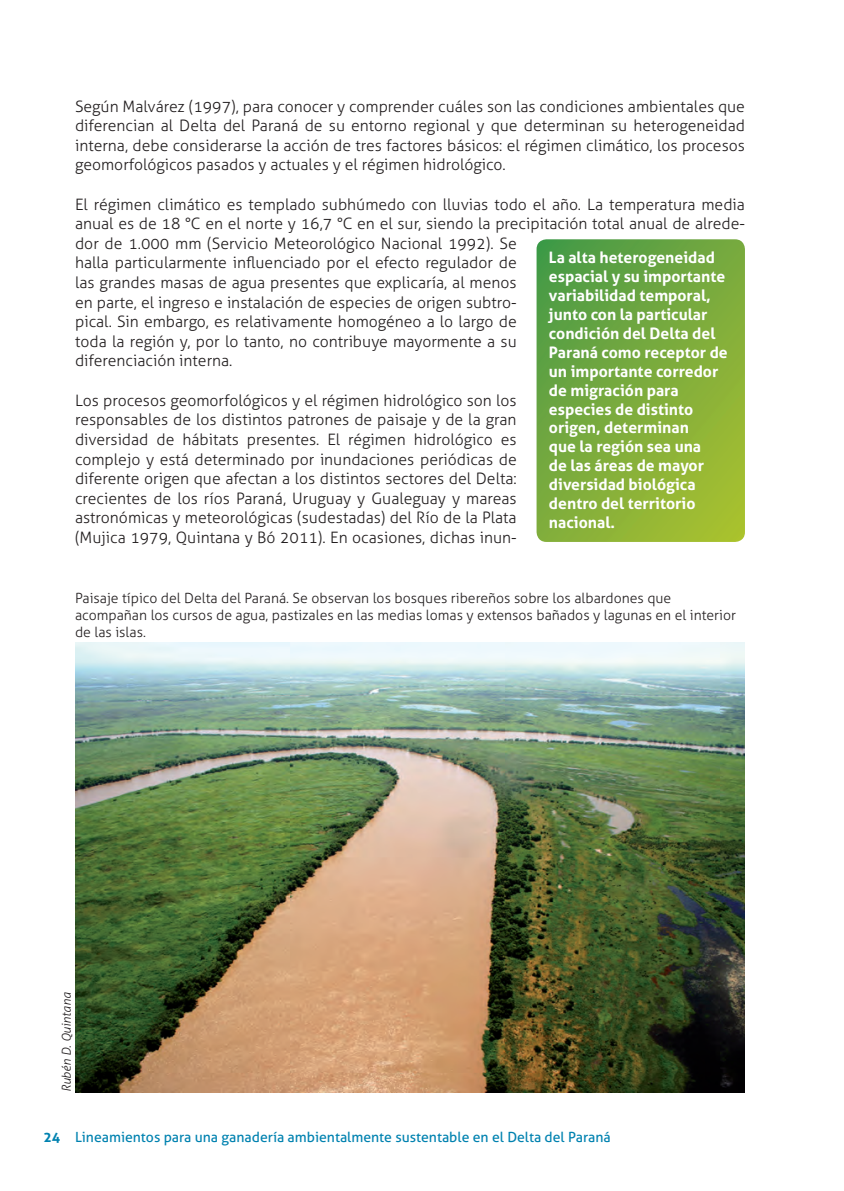
<style>
.page{position:relative;width:844px;height:1191px;background:#fff}
.page>*{position:absolute;margin:0;border:0;box-sizing:border-box;transform-origin:0 0}
.t1{font:300 15.75px/19.6px "Aller";color:#231f20;text-align:justify}
.t2{font:700 15.75px/18.9px "Aller";color:#fff}
.t3{font:300 14px/16.8px "Aller";color:#231f20}
.t4{font:14px "Aller";color:#0082b0}
.t5{font:italic 300 12.25px "Aller";letter-spacing:-.005em;color:#231f20}
.s1{font-weight:700}
</style>
<div class="page">
<img style="left:75px;top:642px;width:670px;height:450px">
<svg style="left:536px;top:239px;width:209px;height:303px;background:#7bac3d"></svg>
<p class="t1" style="left:75px;top:96px;width:671px">Según Malvárez (1997), para conocer y comprender cuáles son las condiciones ambientales que diferencian al Delta del Paraná de su entorno regional y que determinan su heterogeneidad interna, debe considerarse la acción de tres factores básicos: el régimen climático, los procesos geomorfológicos pasados y actuales y el régimen hidrológico.</p>
<p class="t1" style="left:75px;top:194px;width:671px;text-align:left">El régimen climático es templado subhúmedo con lluvias todo el año. La temperatura media anual es de 18 °C en el norte y 16,7 °C en el sur, siendo la precipitación total anual de alrede&shy;dor de 1.000 mm (Servicio Meteorológico Nacional 1992). Se<br>halla particularmente influenciado por el efecto regulador de<br>las grandes masas de agua presentes que explicaría, al menos<br>en parte, el ingreso e instalación de especies de origen subtro-<br>pical. Sin embargo, es relativamente homogéneo a lo largo de<br>toda la región y, por lo tanto, no contribuye mayormente a su<br>diferenciación interna.</p>
<p class="t1" style="left:75px;top:390px;width:443px">Los procesos geomorfológicos y el régimen hidrológico son los responsables de los distintos patrones de paisaje y de la gran diversidad de hábitats presentes. El régimen hidrológico es complejo y está determinado por inundaciones periódicas de diferente origen que afectan a los distintos sectores del Delta: crecientes de los ríos Paraná, Uruguay y Gualeguay y mareas astronómicas y meteorológicas (sudestadas) del Río de la Plata (Mujica 1979, Quintana y Bó 2011). En ocasiones, dichas inun-</p>
<p class="t2" style="left:549px;top:248px;width:180px">La alta heterogeneidad espacial y su importante variabilidad temporal, junto con la particular condición del Delta del<br>Paraná como receptor de un importante corredor de migración para especies de distinto origen, determinan<br>que la región sea una<br>de las áreas de mayor diversidad biológica dentro del territorio nacional.</p>
<p class="t3" style="left:75px;top:590px;width:662px">Paisaje típico del Delta del Paraná. Se observan los bosques ribereños sobre los albardones que acompañan los cursos de agua, pastizales en las medias lomas y extensos bañados y lagunas en el interior de las islas.</p>
<p class="t5" style="left:59px;top:1092px;width:101px;rotate:-90deg">Rubén D. Quintana</p>
<p class="t4" style="left:43px;top:1129px;width:569px"><span class="s1">24</span> Lineamientos para una ganadería ambientalmente sustentable en el Delta del Paraná</p>
</div>
